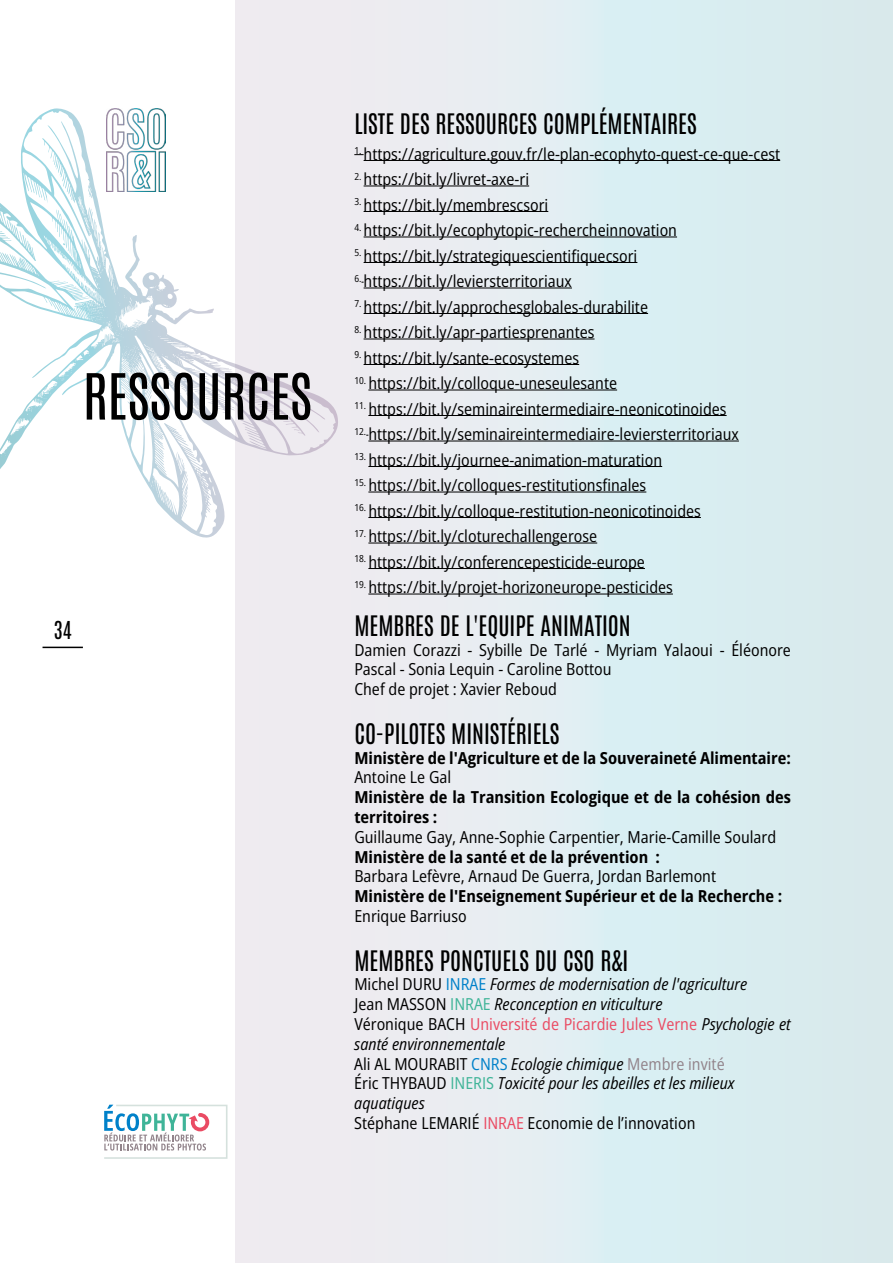
<style>
.page{position:relative;width:893px;height:1263px;background:#fff}
.page>*{position:absolute;margin:0;border:0;box-sizing:border-box;transform-origin:0 0}
.t1{font:54px "Antonio";color:#000}
.t2{font:24px "Antonio";color:#000}
.t3{font:21px "Antonio";color:#000}
.t4{font:semi-condensed 16.5px/19.8px "Open Sans";color:#000}
.t5{font:italic semi-condensed 16.5px/19.8px "Open Sans";color:#000}
.t6{font:700 semi-condensed 16.5px/19.8px "Open Sans";color:#000}
.s1{font-style:normal}
.s2{font-style:normal;color:#0081c9}
.s3{font-style:normal;color:#3fb498}
.s4{font-style:normal;color:#ea4b63}
.s5{font-style:normal;color:#92848b}
</style>
<div class="page">
<hr style="left:43px;top:647px;width:40px;height:1px;background:#000">
<div style="left:235px;top:0;width:658px;height:1263px;background:linear-gradient(to right,#f1ecf1,#d3ecef)"></div>
<svg style="left:119px;top:233px;width:220px;height:306px"></svg>
<hr style="left:364px;top:160px;width:416px;height:1px;background:#000">
<hr style="left:364px;top:186px;width:165px;height:1px;background:#000">
<hr style="left:364px;top:211px;width:184px;height:1px;background:#000">
<hr style="left:364px;top:237px;width:313px;height:1px;background:#000">
<hr style="left:364px;top:262px;width:273px;height:1px;background:#000">
<hr style="left:364px;top:288px;width:208px;height:1px;background:#000">
<hr style="left:364px;top:313px;width:284px;height:1px;background:#000">
<hr style="left:364px;top:339px;width:231px;height:1px;background:#000">
<hr style="left:364px;top:364px;width:215px;height:1px;background:#000">
<hr style="left:368px;top:390px;width:249px;height:1px;background:#000">
<hr style="left:368px;top:415px;width:359px;height:1px;background:#000">
<hr style="left:368px;top:441px;width:371px;height:1px;background:#000">
<hr style="left:368px;top:466px;width:294px;height:1px;background:#000">
<hr style="left:368px;top:492px;width:278px;height:1px;background:#000">
<hr style="left:368px;top:517px;width:333px;height:1px;background:#000">
<hr style="left:368px;top:543px;width:229px;height:1px;background:#000">
<hr style="left:368px;top:568px;width:277px;height:1px;background:#000">
<hr style="left:368px;top:594px;width:305px;height:1px;background:#000">
<img style="left:106px;top:108px;width:60px;height:84px">
<svg style="left:104px;top:1105px;width:123px;height:54px"></svg>
<h1 class="t1" style="left:83px;top:358px;width:231px">RESSOURCES</h1>
<p class="t3" style="left:54px;top:615px;width:19px">34</p>
<h2 class="t2" style="left:354px;top:107px;width:344px">LISTE DES RESSOURCES COMPLÉMENTAIRES</h2>
<p class="t4" style="left:354px;top:143px;width:427px"><sup>1.</sup> https://agriculture.gouv.fr/le-plan-ecophyto-quest-ce-que-cest</p>
<p class="t4" style="left:354px;top:169px;width:176px"><sup>2.</sup> https://bit.ly/livret-axe-ri</p>
<p class="t4" style="left:354px;top:194px;width:195px"><sup>3.</sup> https://bit.ly/membrescsori</p>
<p class="t4" style="left:354px;top:220px;width:324px"><sup>4.</sup> https://bit.ly/ecophytopic-rechercheinnovation</p>
<p class="t4" style="left:354px;top:245px;width:285px"><sup>5.</sup> https://bit.ly/strategiquescientifiquecsori</p>
<p class="t4" style="left:354px;top:271px;width:219px"><sup>6.</sup> https://bit.ly/leviersterritoriaux</p>
<p class="t4" style="left:354px;top:296px;width:295px"><sup>7.</sup> https://bit.ly/approchesglobales-durabilite</p>
<p class="t4" style="left:354px;top:322px;width:242px"><sup>8.</sup> https://bit.ly/apr-partiesprenantes</p>
<p class="t4" style="left:354px;top:347px;width:226px"><sup>9.</sup> https://bit.ly/sante-ecosystemes</p>
<p class="t4" style="left:354px;top:373px;width:264px"><sup>10.</sup> https://bit.ly/colloque-uneseulesante</p>
<p class="t4" style="left:354px;top:398px;width:374px"><sup>11.</sup> https://bit.ly/seminaireintermediaire-neonicotinoides</p>
<p class="t4" style="left:354px;top:424px;width:386px"><sup>12.</sup> https://bit.ly/seminaireintermediaire-leviersterritoriaux</p>
<p class="t4" style="left:354px;top:449px;width:309px"><sup>13.</sup> https://bit.ly/journee-animation-maturation</p>
<p class="t4" style="left:354px;top:475px;width:293px"><sup>15.</sup> https://bit.ly/colloques-restitutionsfinales</p>
<p class="t4" style="left:354px;top:500px;width:348px"><sup>16.</sup> https://bit.ly/colloque-restitution-neonicotinoides</p>
<p class="t4" style="left:354px;top:526px;width:244px"><sup>17.</sup> https://bit.ly/cloturechallengerose</p>
<p class="t4" style="left:354px;top:551px;width:292px"><sup>18.</sup> https://bit.ly/conferencepesticide-europe</p>
<p class="t4" style="left:354px;top:577px;width:320px"><sup>19.</sup> https://bit.ly/projet-horizoneurope-pesticides</p>
<h2 class="t2" style="left:354px;top:608px;width:278px">MEMBRES DE L'EQUIPE ANIMATION</h2>
<p class="t4" style="left:354px;top:639px;width:438px">Damien Corazzi - Sybille De Tarlé - Myriam Yalaoui - Éléonore<br>Pascal - Sonia Lequin - Caroline Bottou<br>Chef de projet : Xavier Reboud</p>
<h2 class="t2" style="left:354px;top:716px;width:207px">CO-PILOTES MINISTÉRIELS</h2>
<p class="t6" style="left:354px;top:747px;width:438px">Ministère de l'Agriculture et de la Souveraineté Alimentaire:</p>
<p class="t4" style="left:354px;top:767px;width:98px">Antoine Le Gal</p>
<p class="t6" style="left:354px;top:787px;width:438px">Ministère de la Transition Ecologique et de la cohésion des territoires :</p>
<p class="t4" style="left:354px;top:826px;width:423px">Guillaume Gay, Anne-Sophie Carpentier, Marie-Camille Soulard</p>
<p class="t6" style="left:354px;top:846px;width:307px">Ministère de la santé et de la prévention :</p>
<p class="t4" style="left:354px;top:866px;width:363px">Barbara Lefèvre, Arnaud De Guerra, Jordan Barlemont</p>
<p class="t6" style="left:354px;top:886px;width:429px">Ministère de l'Enseignement Supérieur et de la Recherche :</p>
<p class="t4" style="left:354px;top:906px;width:114px">Enrique Barriuso</p>
<h2 class="t2" style="left:354px;top:943px;width:276px">MEMBRES PONCTUELS DU CSO R&amp;I</h2>
<p class="t5" style="left:354px;top:974px;width:438px"><span class="s1">Michel DURU</span> <span class="s2">INRAE</span> Formes de modernisation de l'agriculture<br><span class="s1">Jean MASSON</span> <span class="s3">INRAE</span> Reconception en viticulture<br><span class="s1">Véronique BACH</span> <span class="s4">Université de Picardie Jules Verne</span> Psychologie et santé environnementale<br><span class="s1">Ali AL MOURABIT</span> <span class="s2">CNRS</span> Ecologie chimique <span class="s5">Membre invité<br></span><span class="s1">Éric THYBAUD</span> <span class="s3">INERIS</span> Toxicité pour les abeilles et les milieux aquatiques<br><span class="s1">Stéphane LEMARIÉ</span> <span class="s4">INRAE</span> <span class="s1">Economie de l’innovation</span></p>
</div>
